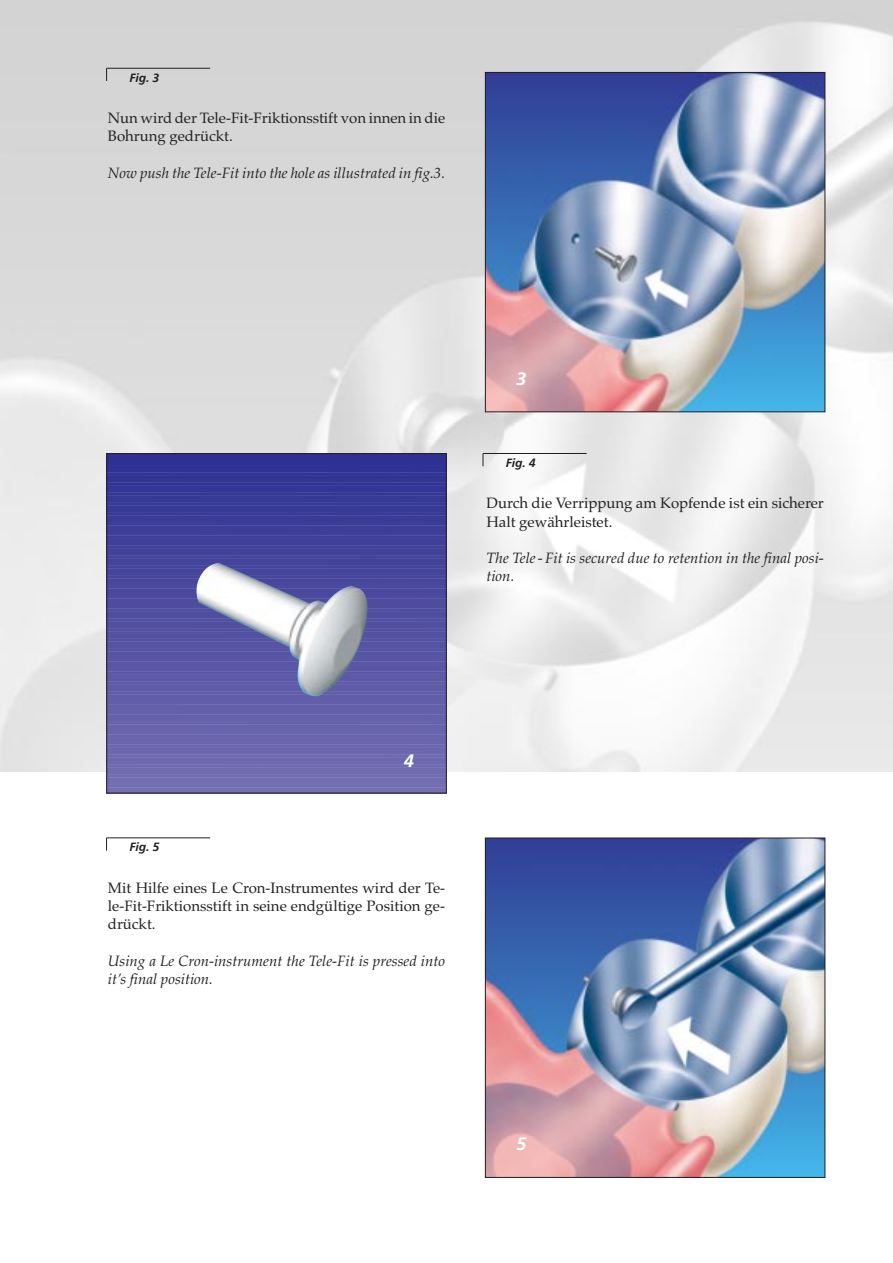
<style>
.page{position:relative;width:893px;height:1263px;background:#fff}
.page>*{position:absolute;margin:0;border:0;box-sizing:border-box;transform-origin:0 0}
.t1{font:italic 700 18px "Frutiger";color:#fff}
.t2{font:15px/18.3px "Palatino";color:#231f1f}
.t3{font:italic 15px/18.3px "Palatino";color:#231f1f}
.t4{font:italic 700 12px "Frutiger";color:#231f1f}
</style>
<div class="page">
<img style="left:0;top:0;width:892px;height:772px">
<hr style="left:107px;top:454px;width:339px;height:2px;background:#2e3193">
<hr style="left:107px;top:456px;width:339px;height:3px;background:#2d3193">
<hr style="left:107px;top:459px;width:339px;height:4px;background:#2e3193">
<hr style="left:107px;top:462px;width:339px;height:4px;background:#2e3193">
<hr style="left:107px;top:466px;width:339px;height:3px;background:#2f3294">
<hr style="left:107px;top:469px;width:339px;height:4px;background:#2f3294">
<svg style="left:108px;top:472px;width:336px;height:4px"></svg>
<hr style="left:107px;top:476px;width:339px;height:3px;background:#313494">
<hr style="left:107px;top:479px;width:339px;height:4px;background:#313594">
<hr style="left:107px;top:482px;width:339px;height:4px;background:#323594">
<hr style="left:107px;top:486px;width:339px;height:3px;background:#343594">
<hr style="left:107px;top:489px;width:339px;height:3px;background:#343595">
<svg style="left:108px;top:492px;width:336px;height:3px"></svg>
<svg style="left:108px;top:495px;width:336px;height:4px"></svg>
<hr style="left:107px;top:499px;width:339px;height:3px;background:#353895">
<hr style="left:107px;top:502px;width:339px;height:4px;background:#373996">
<svg style="left:108px;top:505px;width:336px;height:4px"></svg>
<hr style="left:107px;top:509px;width:339px;height:3px;background:#393a96">
<hr style="left:107px;top:512px;width:339px;height:4px;background:#393a97">
<svg style="left:108px;top:515px;width:336px;height:4px"></svg>
<hr style="left:107px;top:519px;width:339px;height:3px;background:#3b3b97">
<hr style="left:107px;top:522px;width:339px;height:4px;background:#3b3d97">
<svg style="left:108px;top:525px;width:336px;height:4px"></svg>
<hr style="left:107px;top:529px;width:339px;height:3px;background:#3e3e98">
<hr style="left:107px;top:532px;width:339px;height:4px;background:#3e3e98">
<svg style="left:108px;top:535px;width:336px;height:4px"></svg>
<hr style="left:107px;top:539px;width:339px;height:3px;background:#40409a">
<hr style="left:107px;top:542px;width:339px;height:4px;background:#40409a">
<svg style="left:108px;top:545px;width:336px;height:4px"></svg>
<hr style="left:107px;top:549px;width:339px;height:3px;background:#42429b">
<hr style="left:107px;top:552px;width:339px;height:4px;background:#42429b">
<hr style="left:107px;top:555px;width:339px;height:4px;background:#43439b">
<hr style="left:107px;top:559px;width:339px;height:3px;background:#43439b">
<hr style="left:107px;top:562px;width:339px;height:3px;background:#44449b">
<hr style="left:107px;top:565px;width:339px;height:4px;background:#45449b">
<svg style="left:108px;top:568px;width:336px;height:4px"></svg>
<hr style="left:107px;top:572px;width:339px;height:3px;background:#46459c">
<hr style="left:107px;top:575px;width:339px;height:4px;background:#47469c">
<svg style="left:108px;top:578px;width:336px;height:4px"></svg>
<hr style="left:107px;top:582px;width:339px;height:3px;background:#48479e">
<hr style="left:107px;top:585px;width:339px;height:4px;background:#49489e">
<svg style="left:108px;top:588px;width:336px;height:4px"></svg>
<hr style="left:107px;top:592px;width:339px;height:3px;background:#4a499f">
<hr style="left:107px;top:595px;width:339px;height:4px;background:#4c499f">
<svg style="left:108px;top:598px;width:336px;height:4px"></svg>
<hr style="left:107px;top:602px;width:339px;height:3px;background:#4d4c9f">
<hr style="left:107px;top:605px;width:339px;height:4px;background:#4e4c9f">
<svg style="left:108px;top:608px;width:336px;height:4px"></svg>
<hr style="left:107px;top:612px;width:339px;height:3px;background:#4f4da0">
<hr style="left:107px;top:615px;width:339px;height:4px;background:#504ea0">
<hr style="left:107px;top:618px;width:339px;height:4px;background:#514fa0">
<hr style="left:107px;top:622px;width:339px;height:3px;background:#514fa1">
<hr style="left:107px;top:625px;width:339px;height:3px;background:#5250a1">
<hr style="left:107px;top:628px;width:339px;height:4px;background:#5350a1">
<svg style="left:108px;top:631px;width:336px;height:4px"></svg>
<hr style="left:107px;top:635px;width:339px;height:3px;background:#5451a3">
<hr style="left:107px;top:638px;width:339px;height:4px;background:#5452a3">
<svg style="left:108px;top:641px;width:336px;height:4px"></svg>
<hr style="left:107px;top:645px;width:339px;height:3px;background:#5653a3">
<hr style="left:107px;top:648px;width:339px;height:4px;background:#5654a3">
<svg style="left:108px;top:651px;width:336px;height:4px"></svg>
<hr style="left:107px;top:655px;width:339px;height:3px;background:#5855a4">
<hr style="left:107px;top:658px;width:339px;height:4px;background:#5856a4">
<svg style="left:108px;top:661px;width:336px;height:4px"></svg>
<hr style="left:107px;top:665px;width:339px;height:3px;background:#5b57a6">
<hr style="left:107px;top:668px;width:339px;height:4px;background:#5b57a6">
<svg style="left:108px;top:671px;width:336px;height:4px"></svg>
<hr style="left:107px;top:675px;width:339px;height:3px;background:#5d59a7">
<hr style="left:107px;top:678px;width:339px;height:4px;background:#5d59a7">
<hr style="left:107px;top:681px;width:339px;height:4px;background:#5e5ba7">
<hr style="left:107px;top:685px;width:339px;height:3px;background:#5f5ba7">
<hr style="left:107px;top:688px;width:339px;height:4px;background:#605ba9">
<hr style="left:107px;top:691px;width:339px;height:4px;background:#605da9">
<hr style="left:107px;top:695px;width:339px;height:3px;background:#615da9">
<hr style="left:107px;top:698px;width:339px;height:3px;background:#625eaa">
<hr style="left:107px;top:701px;width:339px;height:4px;background:#625eaa">
<svg style="left:108px;top:704px;width:336px;height:4px"></svg>
<hr style="left:107px;top:708px;width:339px;height:3px;background:#6460aa">
<hr style="left:107px;top:711px;width:339px;height:4px;background:#6460aa">
<svg style="left:108px;top:714px;width:336px;height:4px"></svg>
<hr style="left:107px;top:718px;width:339px;height:3px;background:#6661ac">
<hr style="left:107px;top:721px;width:339px;height:4px;background:#6662ac">
<svg style="left:108px;top:724px;width:336px;height:4px"></svg>
<hr style="left:107px;top:728px;width:339px;height:3px;background:#6863ad">
<hr style="left:107px;top:731px;width:339px;height:4px;background:#6864ad">
<svg style="left:108px;top:734px;width:336px;height:4px"></svg>
<hr style="left:107px;top:738px;width:339px;height:3px;background:#6965ad">
<hr style="left:107px;top:741px;width:339px;height:4px;background:#6a66ad">
<hr style="left:107px;top:744px;width:339px;height:4px;background:#6c66af">
<hr style="left:107px;top:748px;width:339px;height:3px;background:#6c67af">
<hr style="left:107px;top:751px;width:339px;height:4px;background:#6c68af">
<hr style="left:107px;top:754px;width:339px;height:4px;background:#6d68af">
<hr style="left:107px;top:758px;width:339px;height:3px;background:#6d69af">
<hr style="left:107px;top:761px;width:339px;height:3px;background:#6e6aaf">
<hr style="left:107px;top:764px;width:339px;height:4px;background:#6f6ab1">
<hr style="left:107px;top:767px;width:339px;height:4px;background:#6f6bb1">
<hr style="left:107px;top:771px;width:339px;height:3px;background:#706bb1">
<hr style="left:107px;top:774px;width:339px;height:4px;background:#716cb2">
<svg style="left:108px;top:777px;width:336px;height:4px"></svg>
<hr style="left:107px;top:781px;width:339px;height:3px;background:#736db2">
<hr style="left:107px;top:784px;width:339px;height:4px;background:#736eb3">
<svg style="left:108px;top:787px;width:336px;height:4px"></svg>
<img style="left:195px;top:563px;width:174px;height:134px">
<div style="left:106px;top:453px;width:340px;height:340px;border:1px solid #231f1f"></div>
<hr style="left:107px;top:68px;width:103px;height:1px;background:#231f1f">
<svg style="left:106px;top:68px;width:1px;height:13px"></svg>
<hr style="left:483px;top:453px;width:103px;height:1px;background:#231f1f">
<svg style="left:482px;top:454px;width:1px;height:12px"></svg>
<hr style="left:107px;top:838px;width:103px;height:1px;background:#231f1f">
<svg style="left:106px;top:838px;width:1px;height:13px"></svg>
<img style="left:487px;top:74px;width:336px;height:336px">
<div style="left:485px;top:72px;width:340px;height:340px;border:1px solid #231f1f"></div>
<img style="left:487px;top:840px;width:336px;height:336px">
<div style="left:485px;top:838px;width:340px;height:340px;border:1px solid #231f1f"></div>
<p class="t4" style="left:129px;top:73px;width:31px">Fig. 3</p>
<p class="t2" style="left:108px;top:111px;width:339px">Nun wird der Tele-Fit-Friktionsstift von innen in die<br>Bohrung gedrückt.</p>
<p class="t3" style="left:108px;top:165px;width:339px">Now push the Tele-Fit into the hole as illustrated in fig.3.</p>
<p class="t1" style="left:516px;top:371px;width:12px">3</p>
<p class="t4" style="left:506px;top:458px;width:31px">Fig. 4</p>
<p class="t2" style="left:486px;top:496px;width:339px">Durch die Verrippung am Kopfende ist ein sicherer<br>Halt gewährleistet.</p>
<p class="t3" style="left:486px;top:551px;width:339px">The Tele - Fit is secured due to retention in the final posi&shy;tion.</p>
<p class="t4" style="left:129px;top:842px;width:31px">Fig. 5</p>
<p class="t1" style="left:404px;top:754px;width:12px">4</p>
<p class="t2" style="left:108px;top:880px;width:339px;text-align:justify">Mit Hilfe eines Le Cron-Instrumentes wird der Te&shy;le-Fit-Friktionsstift in seine endgültige Position ge&shy;drückt.</p>
<p class="t3" style="left:108px;top:953px;width:339px">Using a Le Cron-instrument the Tele-Fit is pressed into it’s final position.</p>
<p class="t1" style="left:516px;top:1136px;width:12px">5</p>
</div>
